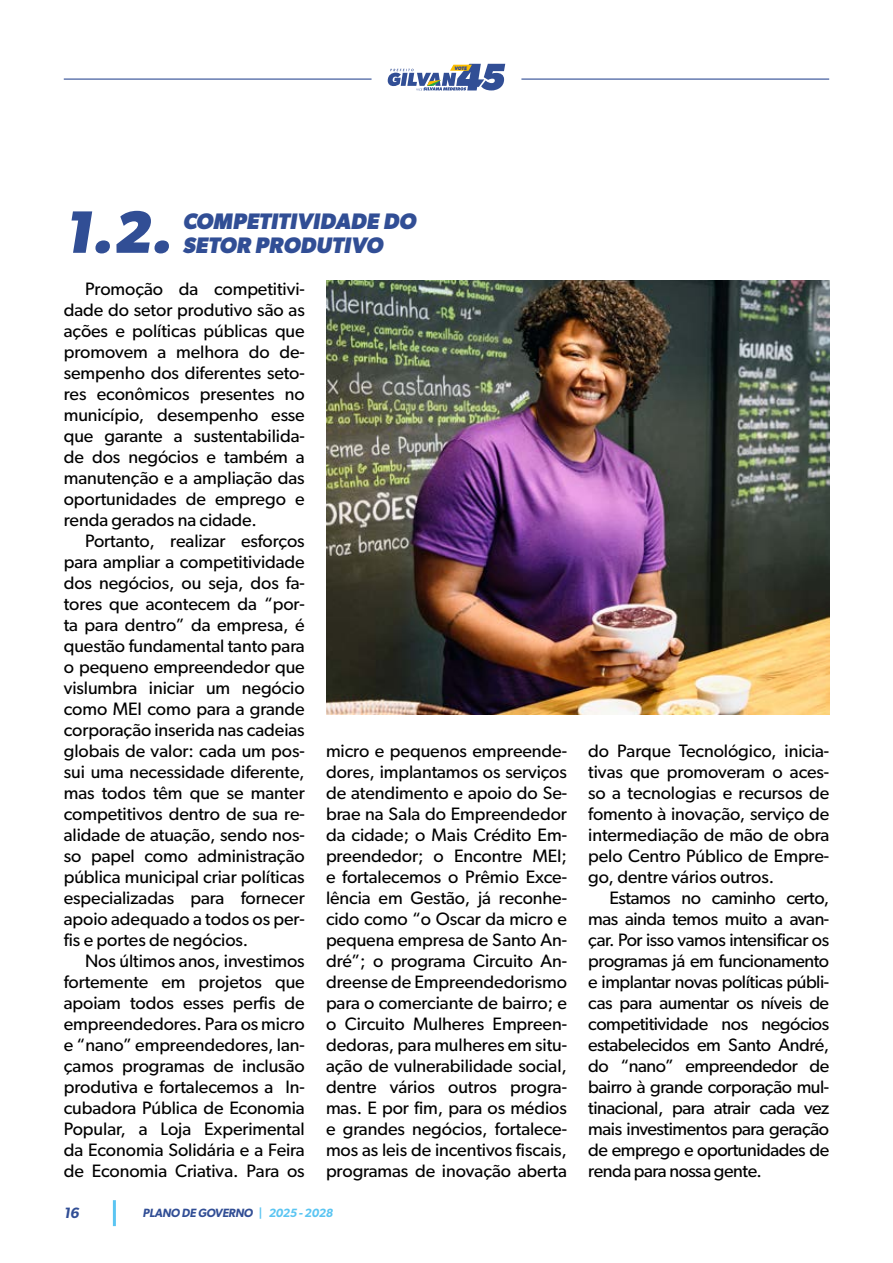
<style>
.page{position:relative;width:893px;height:1263px;background:#fff}
.page>*{position:absolute;margin:0;border:0;box-sizing:border-box;transform-origin:0 0}
.t1{font:italic 700 60px "Gibson";color:#314e95}
.t2{font:italic 700 22.5px/24px "Gibson";letter-spacing:-.005em;color:#314e95}
.t3{font:18px/21px "Gibson";letter-spacing:-.005em;color:#000;text-align:justify}
.t4{font:italic 600 15px "Gibson";color:#314e95}
.t5{font:italic 600 12px "Gibson";letter-spacing:-.02em;color:#314e95}
.t6{font:italic 700 4.95px "Gibson";color:#2b4496}
.s1{color:#5bc5f2}
</style>
<div class="page">
<hr style="left:113px;top:1200px;width:3px;height:26px;background:#5bc5f2">
<svg style="left:388px;top:64px;width:117px;height:26px"></svg>
<hr style="left:64px;top:79px;width:308px;height:1px;background:#314e95">
<hr style="left:521px;top:79px;width:308px;height:1px;background:#314e95">
<img style="left:326px;top:281px;width:503px;height:434px">
<p class="t6" style="left:454px;top:65px;width:14px">VOTE</p>
<h1 class="t1" style="left:64px;top:196px;width:110px">1.2.</h1>
<p class="t2" style="left:183px;top:208px;width:235px">COMPETITIVIDADE DO<br>SETOR PRODUTIVO</p>
<p class="t3" style="left:64px;top:278px;width:242px;text-indent:21px">Promoção da competitivi&shy;dade do setor produtivo são as ações e políticas públicas que promovem a melhora do de&shy;sempenho dos diferentes seto&shy;res econômicos presentes no município, desempenho esse que garante a sustentabilida&shy;de dos negócios e também a manutenção e a ampliação das oportunidades de emprego e renda gerados na cidade.</p>
<p class="t3" style="left:64px;top:530px;width:242px;text-indent:21px">Portanto, realizar esforços para ampliar a competitividade dos negócios, ou seja, dos fa&shy;tores que acontecem da “por&shy;ta para dentro” da empresa, é questão fundamental tanto para o pequeno empreendedor que vislumbra iniciar um negócio como MEI como para a grande corporação inserida nas cadeias globais de valor: cada um pos&shy;sui uma necessidade diferente, mas todos têm que se manter competitivos dentro de sua re&shy;alidade de atuação, sendo nos&shy;so papel como administração pública municipal criar políticas especializadas para fornecer apoio adequado a todos os per&shy;fis e portes de negócios.</p>
<p class="t3" style="left:64px;top:950px;width:242px;text-indent:21px">Nos últimos anos, investimos fortemente em projetos que apoiam todos esses perfis de empreendedores. Para os micro e “nano” empreendedores, lan&shy;çamos programas de inclusão produtiva e fortalecemos a In&shy;cubadora Pública de Economia Popular, a Loja Experimental da Economia Solidária e a Feira de Economia Criativa. Para os</p>
<p class="t3" style="left:326px;top:740px;width:242px">micro e pequenos empreende&shy;dores, implantamos os serviços de atendimento e apoio do Se&shy;brae na Sala do Empreendedor da cidade; o Mais Crédito Em&shy;preendedor; o Encontre MEI; e fortalecemos o Prêmio Exce&shy;lência em Gestão, já reconhe&shy;cido como “o Oscar da micro e pequena empresa de Santo An&shy;dré”; o programa Circuito An&shy;dreense de Empreendedorismo para o comerciante de bairro; e o Circuito Mulheres Empreen&shy;dedoras, para mulheres em situ&shy;ação de vulnerabilidade social, dentre vários outros progra&shy;mas. E por fim, para os médios e grandes negócios, fortalece&shy;mos as leis de incentivos fiscais, programas de inovação aberta</p>
<p class="t3" style="left:588px;top:740px;width:242px">do Parque Tecnológico, inicia&shy;tivas que promoveram o aces&shy;so a tecnologias e recursos de fomento à inovação, serviço de intermediação de mão de obra pelo Centro Público de Empre&shy;go, dentre vários outros.</p>
<p class="t3" style="left:588px;top:887px;width:242px;text-indent:21px">Estamos no caminho certo, mas ainda temos muito a avan&shy;çar. Por isso vamos intensificar os programas já em funcionamento e implantar novas políticas públi&shy;cas para aumentar os níveis de competitividade nos negócios estabelecidos em Santo André, do “nano” empreendedor de bairro à grande corporação mul&shy;tinacional, para atrair cada vez mais investimentos para geração de emprego e oportunidades de renda para nossa gente.</p>
<p class="t4" style="left:64px;top:1204px;width:17px">16</p>
<p class="t5" style="left:143px;top:1206px;width:192px">PLANO DE GOVERNO <span class="s1">| 2025 - 2028</span></p>
</div>
